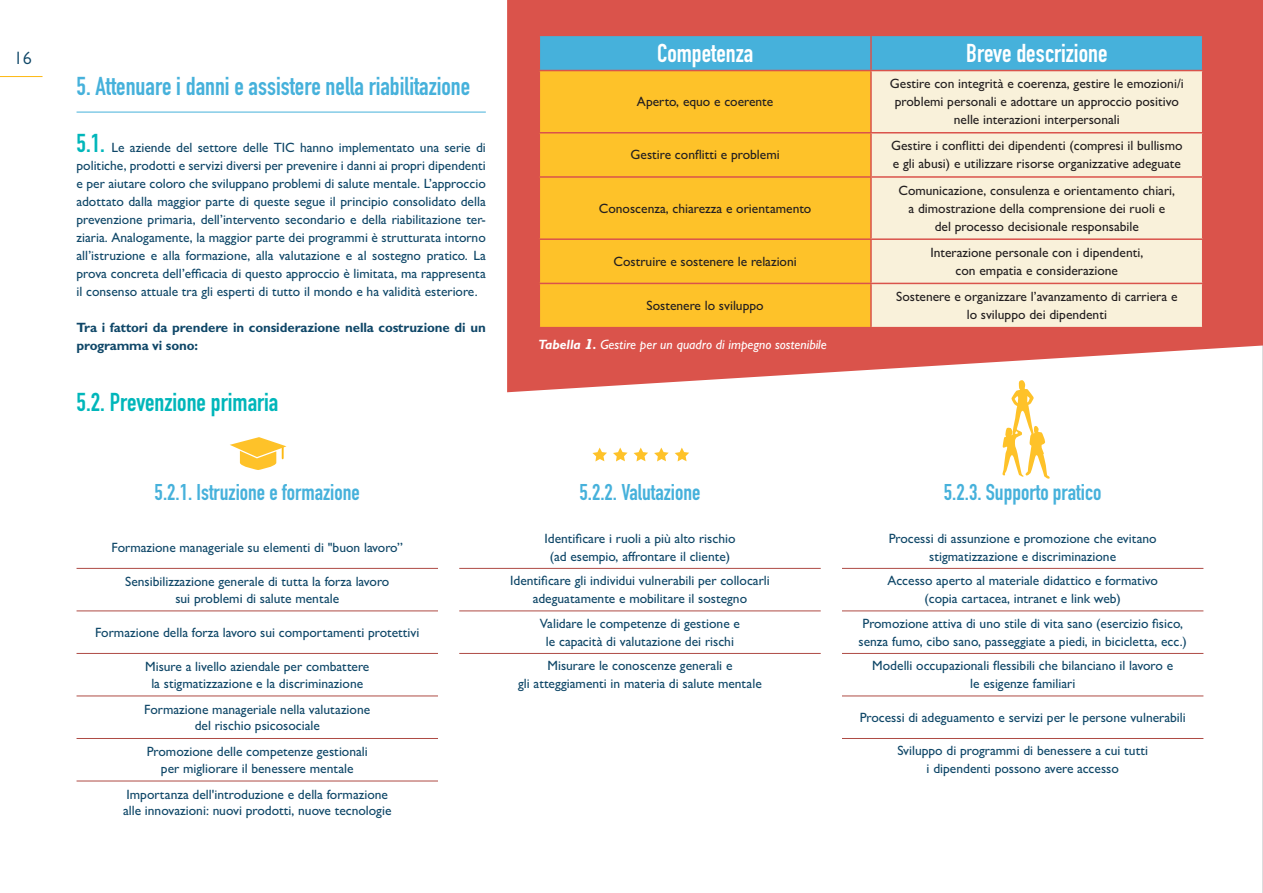
<style>
.page{position:relative;width:1263px;height:893px;background:#fff}
.page>*{position:absolute;margin:0;border:0;box-sizing:border-box;transform-origin:0 0}
.t1{font:25.5px "DIN Engschrift Std";color:#46b1db}
.t2{font:25.5px "DIN Engschrift Std";color:#fff}
.t3{font:25.5px "DIN Engschrift Std";color:#00b6ba}
.t4{font:22.5px "DIN Engschrift Std";color:#46b1db}
.t5{font:18px "Gill Sans MT Pro";color:#0f4768}
.t6{font:500 13.5px/18px "Gill Sans MT Pro";color:#0f4768;text-align:center}
.t7{font:500 13.5px/18px "Gill Sans MT Pro";color:#231f20;text-align:center}
.t8{font:700 13.5px/18px "Gill Sans MT Pro";letter-spacing:-.01em;color:#0f4768}
.t9{font:italic 500 13.5px "Gill Sans MT Pro";color:#fff}
.s1{font-family:"DIN Engschrift Std";font-weight:400;font-size:25.5px;color:#00b6ba}
.s2{font-weight:700}
.s3{font-family:"Rockwell";font-weight:700}
</style>
<div class="page">
<hr style="left:1262px;top:0;width:1px;height:893px;background:#d1d3d4">
<hr style="left:77px;top:112px;width:409px;height:1px;background:#46b1db">
<hr style="left:842px;top:568px;width:361px;height:1px;background:#ae4b44">
<hr style="left:842px;top:611px;width:361px;height:1px;background:#ae4b44">
<hr style="left:842px;top:653px;width:361px;height:1px;background:#ae4b44">
<hr style="left:842px;top:696px;width:361px;height:1px;background:#ae4b44">
<hr style="left:842px;top:738px;width:361px;height:1px;background:#ae4b44">
<hr style="left:77px;top:568px;width:361px;height:1px;background:#ae4b44">
<hr style="left:77px;top:611px;width:361px;height:1px;background:#ae4b44">
<hr style="left:77px;top:653px;width:361px;height:1px;background:#ae4b44">
<hr style="left:77px;top:696px;width:361px;height:1px;background:#ae4b44">
<hr style="left:77px;top:738px;width:361px;height:1px;background:#ae4b44">
<hr style="left:77px;top:781px;width:361px;height:1px;background:#ae4b44">
<hr style="left:459px;top:568px;width:362px;height:1px;background:#ae4b44">
<hr style="left:459px;top:611px;width:362px;height:1px;background:#ae4b44">
<hr style="left:459px;top:653px;width:362px;height:1px;background:#ae4b44">
<svg style="left:230px;top:437px;width:56px;height:33px"></svg>
<svg style="left:592px;top:448px;width:15px;height:13px"></svg>
<svg style="left:613px;top:448px;width:14px;height:13px"></svg>
<svg style="left:634px;top:448px;width:14px;height:13px"></svg>
<svg style="left:654px;top:448px;width:15px;height:13px"></svg>
<svg style="left:675px;top:448px;width:14px;height:13px"></svg>
<svg style="left:1002px;top:392px;width:48px;height:87px"></svg>
<svg style="left:507px;top:0;width:756px;height:392px;fill:#da534b"></svg>
<div style="left:540px;top:36px;width:662px;height:34px;background:#46b1db"></div>
<div style="left:540px;top:71px;width:330px;height:256px;background:#fec229"></div>
<div style="left:872px;top:71px;width:330px;height:256px;background:#f9f1da"></div>
<hr style="left:538px;top:35px;width:333px;height:1px;background:#da534b">
<hr style="left:538px;top:36px;width:2px;height:34px;background:#da534b">
<hr style="left:871px;top:35px;width:332px;height:1px;background:#da534b">
<hr style="left:870px;top:36px;width:2px;height:34px;background:#da534b">
<hr style="left:1202px;top:36px;width:1px;height:34px;background:#da534b">
<hr style="left:538px;top:70px;width:333px;height:1px;background:#da534b">
<hr style="left:538px;top:71px;width:2px;height:61px;background:#da534b">
<hr style="left:871px;top:70px;width:332px;height:1px;background:#da534b">
<hr style="left:870px;top:71px;width:2px;height:61px;background:#da534b">
<hr style="left:1202px;top:71px;width:1px;height:61px;background:#da534b">
<hr style="left:538px;top:132px;width:333px;height:2px;background:#da534b">
<hr style="left:538px;top:134px;width:2px;height:42px;background:#da534b">
<hr style="left:871px;top:132px;width:332px;height:2px;background:#da534b">
<hr style="left:870px;top:134px;width:2px;height:42px;background:#da534b">
<hr style="left:1202px;top:134px;width:1px;height:42px;background:#da534b">
<hr style="left:538px;top:176px;width:333px;height:2px;background:#da534b">
<hr style="left:538px;top:178px;width:2px;height:60px;background:#da534b">
<hr style="left:871px;top:176px;width:332px;height:2px;background:#da534b">
<hr style="left:870px;top:178px;width:2px;height:60px;background:#da534b">
<hr style="left:1202px;top:178px;width:1px;height:60px;background:#da534b">
<hr style="left:538px;top:238px;width:333px;height:2px;background:#da534b">
<hr style="left:538px;top:240px;width:2px;height:43px;background:#da534b">
<hr style="left:871px;top:238px;width:332px;height:2px;background:#da534b">
<hr style="left:870px;top:240px;width:2px;height:43px;background:#da534b">
<hr style="left:1202px;top:240px;width:1px;height:43px;background:#da534b">
<hr style="left:538px;top:283px;width:333px;height:1px;background:#da534b">
<hr style="left:538px;top:284px;width:2px;height:43px;background:#da534b">
<hr style="left:871px;top:283px;width:332px;height:1px;background:#da534b">
<hr style="left:870px;top:284px;width:2px;height:43px;background:#da534b">
<hr style="left:1202px;top:284px;width:1px;height:43px;background:#da534b">
<hr style="left:538px;top:327px;width:333px;height:1px;background:#da534b">
<hr style="left:871px;top:327px;width:332px;height:1px;background:#da534b">
<hr style="left:0;top:76px;width:43px;height:1px;background:#fdb913">
<h3 class="t5" style="left:14px;top:48px;width:19px">16</h3>
<h1 class="t1" style="left:77px;top:71px;width:395px">5. Attenuare i danni e assistere nella riabilitazione</h1>
<p class="t6" style="left:77px;top:138px;width:411px;text-align:justify"><span class="s1">5.1.</span> Le aziende del settore delle TIC hanno implementato una serie di politiche, prodotti e servizi diversi per prevenire i danni ai propri dipendenti e per aiutare coloro che sviluppano problemi di salute mentale. L’approccio adottato dalla maggior parte di queste segue il principio consolidato della prevenzione primaria, dell’intervento secondario e della riabilitazione ter&shy;ziaria. Analogamente, la maggior parte dei programmi è strutturata intorno all’istruzione e alla formazione, alla valutazione e al sostegno pratico. La prova concreta dell’efficacia di questo approccio è limitata, ma rappresenta il consenso attuale tra gli esperti di tutto il mondo e ha validità esteriore.</p>
<p class="t8" style="left:77px;top:318px;width:411px">Tra i fattori da prendere in considerazione nella costruzione di un programma vi sono:</p>
<h1 class="t3" style="left:77px;top:387px;width:203px">5.2. Prevenzione primaria</h1>
<h1 class="t2" style="left:657px;top:38px;width:98px">Competenza</h1>
<h1 class="t2" style="left:966px;top:38px;width:143px">Breve descrizione</h1>
<p class="t7" style="left:637px;top:93px;width:138px">Aperto, equo e coerente</p>
<p class="t7" style="left:890px;top:75px;width:295px">Gestire con integrità e coerenza, gestire le emozioni/i problemi personali e adottare un approccio positivo nelle interazioni interpersonali</p>
<p class="t7" style="left:631px;top:146px;width:151px">Gestire conflitti e problemi</p>
<p class="t7" style="left:891px;top:137px;width:293px;text-align:left">Gestire i conflitti dei dipendenti (compresi il bullismo e gli abusi) e utilizzare risorse organizzative adeguate</p>
<p class="t7" style="left:599px;top:199px;width:214px">Conoscenza, chiarezza e orientamento</p>
<p class="t7" style="left:898px;top:181px;width:278px">Comunicazione, consulenza e orientamento chiari, a dimostrazione della comprensione dei ruoli e<br>del processo decisionale responsabile</p>
<p class="t7" style="left:613px;top:252px;width:185px">Costruire e sostenere le relazioni</p>
<p class="t7" style="left:930px;top:243px;width:214px">Interazione personale con i dipendenti, con empatia e considerazione</p>
<p class="t7" style="left:647px;top:296px;width:119px">Sostenere lo sviluppo</p>
<p class="t7" style="left:896px;top:287px;width:283px">Sostenere e organizzare l’avanzamento di carriera e lo sviluppo dei dipendenti</p>
<p class="t9" style="left:538px;top:337px;width:290px"><span class="s2">Tabella</span> <span class="s3">1</span><span class="s2">.</span> Gestire per un quadro di impegno sostenibile</p>
<h2 class="t4" style="left:155px;top:479px;width:207px">5.2.1. Istruzione e formazione</h2>
<p class="t6" style="left:112px;top:538px;width:293px">Formazione manageriale su elementi di "buon lavoro”</p>
<p class="t6" style="left:125px;top:573px;width:266px;line-height:16.5px">Sensibilizzazione generale di tutta la forza lavoro sui problemi di salute mentale</p>
<p class="t6" style="left:95px;top:623px;width:326px">Formazione della forza lavoro sui comportamenti protettivi</p>
<p class="t6" style="left:145px;top:658px;width:226px;line-height:16.5px">Misure a livello aziendale per combattere la stigmatizzazione e la discriminazione</p>
<p class="t6" style="left:144px;top:701px;width:227px;line-height:16.5px">Formazione manageriale nella valutazione del rischio psicosociale</p>
<p class="t6" style="left:147px;top:743px;width:223px;line-height:16.5px">Promozione delle competenze gestionali per migliorare il benessere mentale</p>
<p class="t6" style="left:123px;top:786px;width:270px;line-height:16.5px;text-align:left">Importanza dell'introduzione e della formazione alle innovazioni: nuovi prodotti, nuove tecnologie</p>
<h2 class="t4" style="left:579px;top:479px;width:123px">5.2.2. Valutazione</h2>
<h2 class="t4" style="left:944px;top:479px;width:159px">5.2.3. Supporto pratico</h2>
<p class="t6" style="left:544px;top:529px;width:193px">Identificare i ruoli a più alto rischio (ad esempio, affrontare il cliente)</p>
<p class="t6" style="left:510px;top:572px;width:261px">Identificare gli individui vulnerabili per collocarli adeguatamente e mobilitare il sostegno</p>
<p class="t6" style="left:540px;top:614px;width:202px">Validare le competenze di gestione e le capacità di valutazione dei rischi</p>
<p class="t6" style="left:518px;top:657px;width:245px">Misurare le conoscenze generali e<br>gli atteggiamenti in materia di salute mentale</p>
<p class="t6" style="left:889px;top:529px;width:270px">Processi di assunzione e promozione che evitano stigmatizzazione e discriminazione</p>
<p class="t6" style="left:887px;top:572px;width:272px">Accesso aperto al materiale didattico e formativo (copia cartacea, intranet e link web)</p>
<p class="t6" style="left:858px;top:614px;width:330px;text-align:left">Promozione attiva di uno stile di vita sano (esercizio fisico, senza fumo, cibo sano, passeggiate a piedi, in bicicletta, ecc.)</p>
<p class="t6" style="left:872px;top:657px;width:302px">Modelli occupazionali flessibili che bilanciano il lavoro e le esigenze familiari</p>
<p class="t6" style="left:860px;top:708px;width:328px">Processi di adeguamento e servizi per le persone vulnerabili</p>
<p class="t6" style="left:897px;top:742px;width:252px">Sviluppo di programmi di benessere a cui tutti i dipendenti possono avere accesso</p>
</div>
